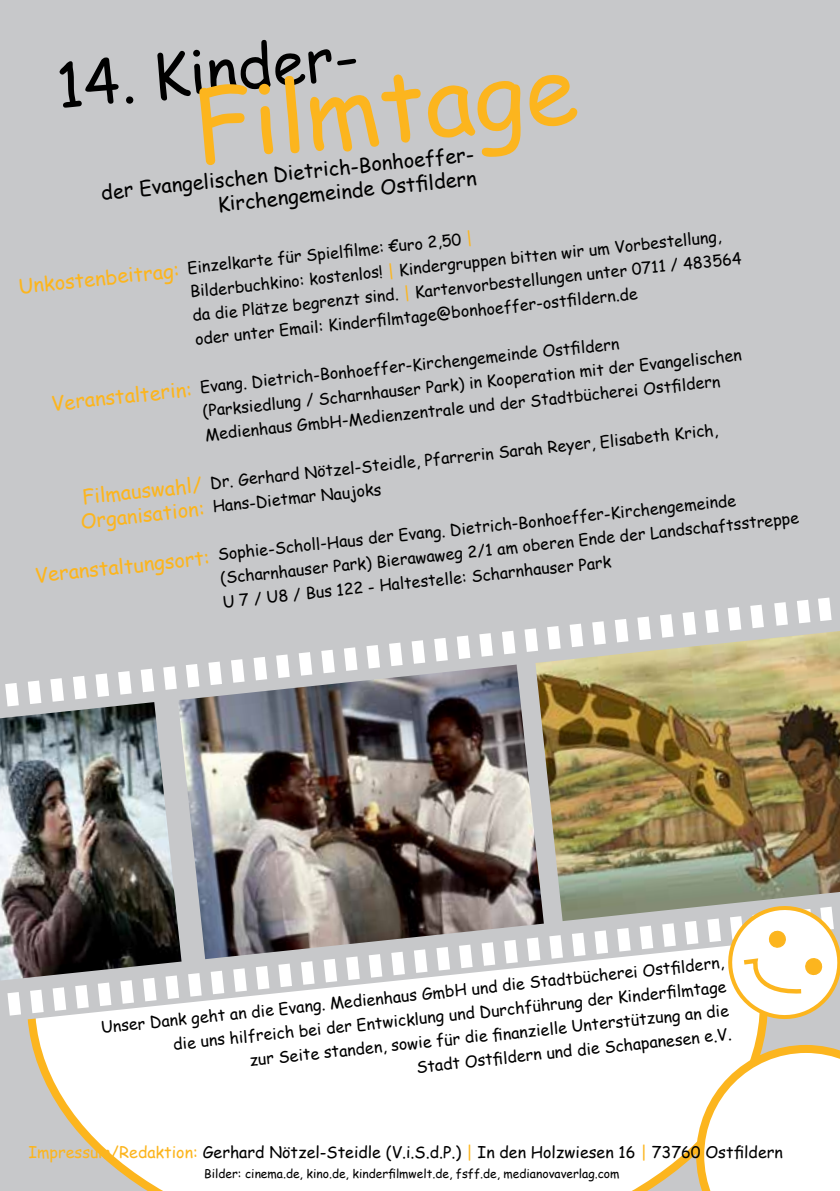
<style>
.page{position:relative;width:840px;height:1191px;background:#fff}
.page>*{position:absolute;margin:0;border:0;box-sizing:border-box;transform-origin:0 0}
.t1{font:96px "Comic Sans MS";color:#fcb51e}
.t2{font:60px "Comic Sans MS";color:#000}
.t3{font:20px/24px "Comic Sans MS";color:#fcb51e}
.t4{font:20px/24px "Comic Sans MS";color:#000;text-align:right}
.t5{font:16px/24px "Comic Sans MS";color:#000}
.t6{font:12px "Comic Sans MS";color:#000}
.s1{color:#fcb51e}
</style>
<div class="page">
<div style="left:0;top:0;width:839px;height:1191px;background:#c7c8ca"></div>
<svg style="left:28px;top:1022px;width:739px;height:169px"></svg>
<svg style="left:10px;top:921px;width:697px;height:101px;fill:#fff"></svg>
<svg style="left:7px;top:992px;width:14px;height:23px"></svg>
<svg style="left:30px;top:989px;width:14px;height:24px"></svg>
<svg style="left:53px;top:987px;width:13px;height:23px"></svg>
<svg style="left:75px;top:985px;width:14px;height:23px"></svg>
<svg style="left:98px;top:982px;width:13px;height:24px"></svg>
<svg style="left:120px;top:980px;width:14px;height:23px"></svg>
<svg style="left:143px;top:980px;width:13px;height:21px"></svg>
<svg style="left:165px;top:980px;width:14px;height:19px"></svg>
<svg style="left:188px;top:973px;width:14px;height:23px"></svg>
<svg style="left:210px;top:970px;width:14px;height:24px"></svg>
<svg style="left:233px;top:968px;width:14px;height:24px"></svg>
<svg style="left:256px;top:966px;width:13px;height:23px"></svg>
<svg style="left:278px;top:963px;width:14px;height:24px"></svg>
<svg style="left:301px;top:961px;width:13px;height:23px"></svg>
<svg style="left:323px;top:959px;width:14px;height:23px"></svg>
<svg style="left:346px;top:959px;width:13px;height:21px"></svg>
<svg style="left:368px;top:959px;width:14px;height:18px"></svg>
<svg style="left:391px;top:959px;width:13px;height:16px"></svg>
<svg style="left:413px;top:959px;width:14px;height:14px"></svg>
<svg style="left:436px;top:959px;width:14px;height:11px"></svg>
<svg style="left:459px;top:959px;width:13px;height:9px"></svg>
<svg style="left:481px;top:959px;width:14px;height:6px"></svg>
<svg style="left:504px;top:959px;width:13px;height:4px"></svg>
<svg style="left:526px;top:959px;width:14px;height:2px"></svg>
<svg style="left:549px;top:935px;width:13px;height:23px"></svg>
<svg style="left:571px;top:932px;width:14px;height:24px"></svg>
<svg style="left:594px;top:930px;width:13px;height:24px"></svg>
<svg style="left:616px;top:928px;width:14px;height:23px"></svg>
<svg style="left:639px;top:925px;width:14px;height:24px"></svg>
<svg style="left:661px;top:923px;width:14px;height:23px"></svg>
<svg style="left:684px;top:921px;width:14px;height:23px"></svg>
<svg style="left:5px;top:683px;width:14px;height:19px"></svg>
<svg style="left:28px;top:680px;width:13px;height:22px"></svg>
<svg style="left:50px;top:678px;width:14px;height:23px"></svg>
<svg style="left:73px;top:676px;width:13px;height:23px"></svg>
<svg style="left:95px;top:673px;width:14px;height:24px"></svg>
<svg style="left:118px;top:671px;width:14px;height:23px"></svg>
<svg style="left:141px;top:668px;width:13px;height:24px"></svg>
<svg style="left:163px;top:666px;width:14px;height:24px"></svg>
<svg style="left:208px;top:661px;width:12px;height:3px"></svg>
<svg style="left:231px;top:659px;width:12px;height:5px"></svg>
<svg style="left:253px;top:657px;width:13px;height:7px"></svg>
<svg style="left:276px;top:654px;width:13px;height:10px"></svg>
<svg style="left:299px;top:652px;width:12px;height:12px"></svg>
<svg style="left:321px;top:650px;width:13px;height:14px"></svg>
<svg style="left:344px;top:647px;width:13px;height:17px"></svg>
<svg style="left:366px;top:645px;width:14px;height:19px"></svg>
<svg style="left:389px;top:642px;width:13px;height:22px"></svg>
<svg style="left:411px;top:640px;width:14px;height:24px"></svg>
<svg style="left:434px;top:638px;width:13px;height:23px"></svg>
<svg style="left:457px;top:635px;width:13px;height:24px"></svg>
<svg style="left:479px;top:633px;width:13px;height:23px"></svg>
<svg style="left:502px;top:631px;width:13px;height:23px"></svg>
<svg style="left:524px;top:628px;width:12px;height:24px"></svg>
<svg style="left:547px;top:626px;width:12px;height:5px"></svg>
<svg style="left:569px;top:623px;width:13px;height:8px"></svg>
<svg style="left:592px;top:621px;width:13px;height:10px"></svg>
<svg style="left:615px;top:619px;width:13px;height:12px"></svg>
<svg style="left:637px;top:616px;width:13px;height:15px"></svg>
<svg style="left:660px;top:614px;width:13px;height:17px"></svg>
<svg style="left:682px;top:612px;width:13px;height:19px"></svg>
<svg style="left:705px;top:609px;width:13px;height:22px"></svg>
<svg style="left:727px;top:607px;width:14px;height:23px"></svg>
<svg style="left:750px;top:604px;width:13px;height:24px"></svg>
<svg style="left:774px;top:602px;width:13px;height:23px"></svg>
<svg style="left:797px;top:600px;width:13px;height:23px"></svg>
<svg style="left:818px;top:597px;width:13px;height:24px"></svg>
<img style="left:0;top:702px;width:181px;height:278px">
<img style="left:178px;top:664px;width:365px;height:295px">
<img style="left:535px;top:631px;width:304px;height:290px">
<svg style="left:695px;top:1045px;width:144px;height:146px"></svg>
<svg style="left:707px;top:895px;width:132px;height:129px"></svg>
<h2 class="t2" style="left:52px;top:43px;width:305px;rotate:-6deg">14. Kinder-</h2>
<h1 class="t1" style="left:187px;top:56px;width:386px;rotate:-6deg">Filmtage</h1>
<p class="t4" style="left:100px;top:180px;width:378px;rotate:-6deg">der Evangelischen Dietrich-Bonhoeffer-<br>Kirchengemeinde Ostfi ldern</p>
<p class="t5" style="left:186px;top:255px;width:553px;rotate:-6deg">Einzelkarte für Spielfi lme: €uro 2,50 <span class="s1">|<br></span>Bilderbuchkino: kostenlos! <span class="s1">|</span> Kindergruppen bitten wir um Vorbestellung, da die Plätze begrenzt sind. <span class="s1">|</span> Kartenvorbestellungen unter 0711 / 483564 oder unter Email: Kinderfi lmtage@bonhoeffer-ostfi ldern.de</p>
<p class="t3" style="left:17px;top:274px;width:163px;rotate:-6deg">Unkostenbeitrag:</p>
<p class="t5" style="left:199px;top:375px;width:543px;rotate:-6deg">Evang. Dietrich-Bonhoeffer-Kirchengemeinde Ostfi ldern<br>(Parksiedlung / Scharnhauser Park) in Kooperation mit der Evangelischen<br>Medienhaus GmbH-Medienzentrale und der Stadtbücherei Ostfi ldern</p>
<p class="t3" style="left:50px;top:391px;width:143px;rotate:-6deg">Veranstalterin:</p>
<p class="t5" style="left:209px;top:470px;width:512px;rotate:-6deg">Dr. Gerhard Nötzel-Steidle, Pfarrerin Sarah Reyer, Elisabeth Krich,<br>Hans-Dietmar Naujoks</p>
<p class="t3" style="left:77px;top:485px;width:126px;rotate:-6deg">Filmauswahl/<br>Organisation:</p>
<p class="t3" style="left:34px;top:563px;width:177px;rotate:-6deg">Veranstaltungsort:</p>
<p class="t5" style="left:216px;top:542px;width:583px;rotate:-6deg">Sophie-Scholl-Haus der Evang. Dietrich-Bonhoeffer-Kirchengemeinde (Scharnhauser Park) Bierawaweg 2/1 am oberen Ende der Landschaftsstreppe<br>U 7 / U8 / Bus 122 - Haltestelle: Scharnhauser Park</p>
<p class="t5" style="left:100px;top:1015px;width:627px;text-align:right;rotate:-6deg">Unser Dank geht an die Evang. Medienhaus GmbH und die Stadtbücherei Ostfi ldern, die uns hilfreich bei der Entwicklung und Durchführung der Kinderfi lmtage<br>zur Seite standen, sowie für die fi nanzielle Unterstützung an die<br>Stadt Ostfi ldern und die Schapanesen e.V.</p>
<p class="t5" style="left:28px;top:1140px;width:755px"><span class="s1">Impressum/Redaktion:</span> Gerhard Nötzel-Steidle (V.i.S.d.P.) <span class="s1">|</span> In den Holzwiesen 16 <span class="s1">|</span> 73760 Ostfildern</p>
<p class="t6" style="left:204px;top:1164px;width:416px">Bilder: cinema.de, kino.de, kinderfilmwelt.de, fsff.de, medianovaverlag.com</p>
</div>
